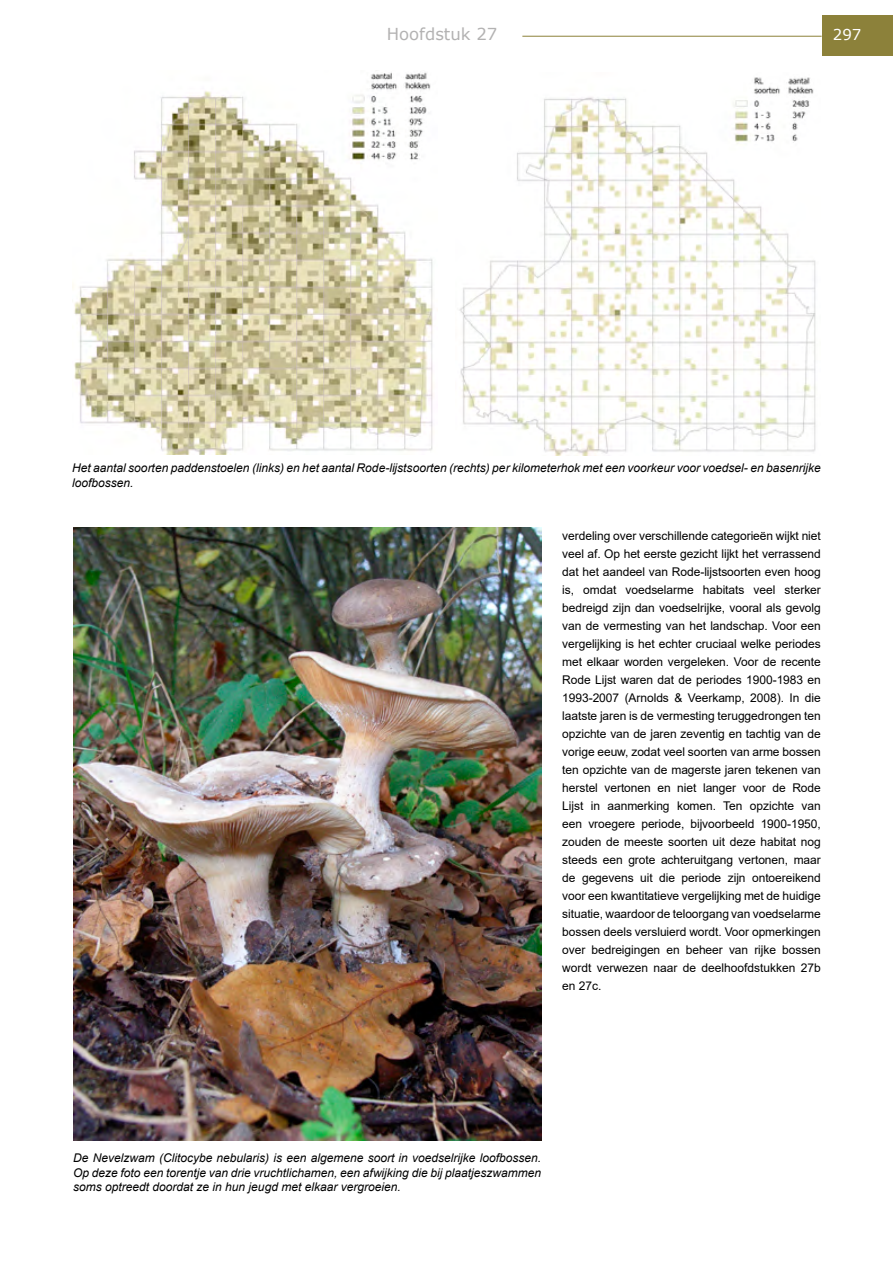
<style>
.page{position:relative;width:893px;height:1263px;background:#fff}
.page>*{position:absolute;margin:0;border:0;box-sizing:border-box;transform-origin:0 0}
.t1{font:16.5px "Verdana";color:#b3b2b2}
.t2{font:15px "Verdana";color:#fff}
.t3{font:12px/18px "Arial";color:#000;text-align:justify}
.alineakop{font:italic 12px/14.4px "Arial";color:#000}
</style>
<div class="page">
<div style="left:822px;top:15px;width:71px;height:41px;background:#8c813a"></div>
<hr style="left:522px;top:36px;width:300px;height:1px;background:#8c813a">
<img style="left:72px;top:72px;width:361px;height:382px">
<img style="left:459px;top:77px;width:357px;height:378px">
<img style="left:73px;top:528px;width:468px;height:612px">
<h1 class="t1" style="left:387px;top:23px;width:112px">Hoofdstuk 27</h1>
<p class="t2" style="left:833px;top:25px;width:30px">297</p>
<p class="alineakop" style="left:72px;top:461px;width:750px">Het aantal soorten paddenstoelen (links) en het aantal Rode-lijstsoorten (rechts) per kilometerhok met een voorkeur voor voedsel- en basenrijke loofbossen.</p>
<p class="t3" style="left:562px;top:527px;width:260px">verdeling over verschillende categorieën wijkt niet veel af. Op het eerste gezicht lijkt het verrassend dat het aandeel van Rode-lijstsoorten even hoog is, omdat voedselarme habitats veel sterker bedreigd zijn dan voedselrijke, vooral als gevolg van de vermesting van het landschap. Voor een vergelijking is het echter cruciaal welke periodes met elkaar worden vergeleken. Voor de recente Rode Lijst waren dat de periodes 1900-1983 en 1993-2007 (Arnolds &amp; Veerkamp, 2008). In die laatste jaren is de vermesting teruggedrongen ten opzichte van de jaren zeventig en tachtig van de vorige eeuw, zodat veel soorten van arme bossen ten opzichte van de magerste jaren tekenen van herstel vertonen en niet langer voor de Rode Lijst in aanmerking komen. Ten opzichte van een vroegere periode, bijvoorbeeld 1900-1950, zouden de meeste soorten uit deze habitat nog steeds een grote achteruitgang vertonen, maar de gegevens uit die periode zijn ontoereikend voor een kwantitatieve vergelijking met de huidige situatie, waardoor de teloorgang van voedselarme bossen deels versluierd wordt. Voor opmerkingen over bedreigingen en beheer van rijke bossen wordt verwezen naar de deelhoofdstukken 27b en 27c.</p>
<p class="alineakop" style="left:73px;top:1151px;width:469px;text-align:justify">De Nevelzwam (Clitocybe nebularis) is een algemene soort in voedselrijke loofbossen.<br>Op deze foto een torentje van drie vruchtlichamen, een afwijking die bij plaatjeszwammen soms optreedt doordat ze in hun jeugd met elkaar vergroeien.</p>
</div>
